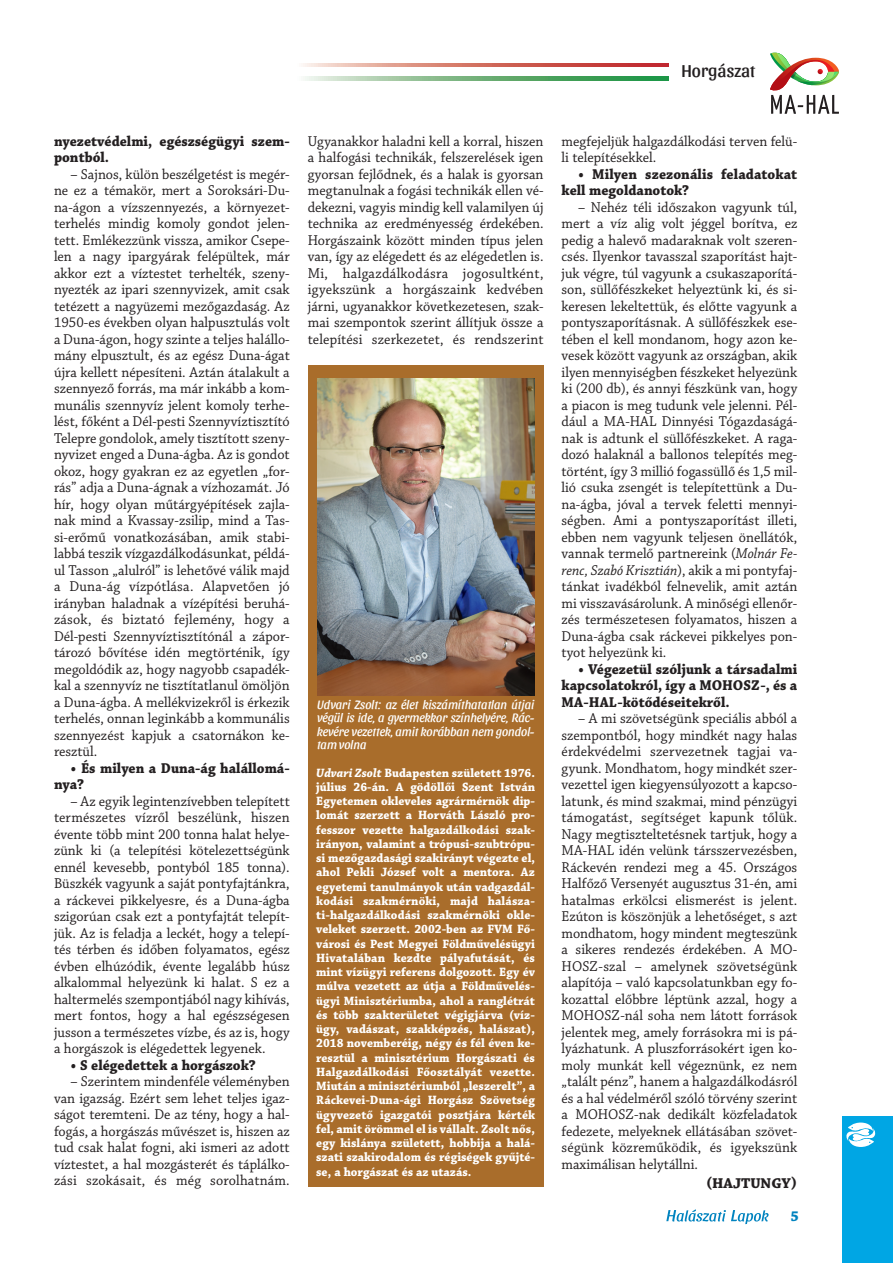
<style>
.page{position:relative;width:893px;height:1263px;background:#fff}
.page>*{position:absolute;margin:0;border:0;box-sizing:border-box;transform-origin:0 0}
.rovatcím{font:18px "Sansita";color:#231f20}
.Kenyér{font:15px/16.5px "Chaparral Pro";color:#231f20;text-align:justify;scale:.95 1}
.Kenyér-2{font:700 15px/16.5px "Chaparral Pro";color:#231f20;scale:.95 1}
.Aláírás{font:700 15px "Chaparral Pro";color:#231f20}
.t1{font:700 15px "Chaparral Pro";color:#0083bf}
.keretes_kenyer{font:700 12.75px/14.2px "Chaparral Pro";color:#fff;text-align:justify;scale:.95 1}
.keretes_képalá{font:italic 12.75px/13.5px "Sansita";color:#fff;text-align:justify;scale:.95 1}
.s1{font-style:italic}
</style>
<div class="page">
<svg style="left:303px;top:63px;width:366px;height:4px"></svg>
<svg style="left:305px;top:77px;width:364px;height:3px"></svg>
<svg style="left:770px;top:53px;width:69px;height:61px"></svg>
<svg style="left:666px;top:1209px;width:103px;height:15px"></svg>
<div style="left:843px;top:1116px;width:50px;height:147px;background:#00a6e4"></div>
<svg style="left:846px;top:1122px;width:29px;height:25px"></svg>
<div style="left:308px;top:366px;width:235px;height:821px;background:#a96d2b"></div>
<img style="left:317px;top:379px;width:217px;height:317px">
<p class="rovatcím" style="left:682px;top:60px;width:75px">Horgászat</p>
<p class="Kenyér-2" style="left:54px;top:133px;width:250px">nyezetvédelmi, egészségügyi szem&shy;pontból.</p>
<p class="Kenyér" style="left:54px;top:166px;width:250px;text-indent:17px">– Sajnos, külön beszélgetést is megér&shy;ne ez a témakör, mert a Soroksári-Du&shy;na-ágon a vízszennyezés, a környezet&shy;terhelés mindig komoly gondot jelen&shy;tett. Emlékezzünk vissza, amikor Csepe&shy;len a nagy ipargyárak felépültek, már akkor ezt a víztestet terhelték, szen - nyezték az ipari szennyvizek, amit csak tetézett a nagyüzemi mezőgazdaság. Az 1950-es években olyan halpusztulás volt a Duna-ágon, hogy szinte a teljes halállo&shy;mány elpusztult, és az egész Duna-ágat újra kellett népesíteni. Aztán átalakult a szennyező forrás, ma már inkább a kom&shy;munális szennyvíz jelent komoly terhe&shy;lést, főként a Dél-pesti Szennyvíztisztító Telepre gondolok, amely tisztított szen - nyvizet enged a Duna-ágba. Az is gondot okoz, hogy gyakran ez az egyetlen „for&shy;rás” adja a Duna-ágnak a vízhozamát. Jó hír, hogy olyan műtárgyépítések zajla&shy;nak mind a Kvassay-zsilip, mind a Tas&shy;si-erőmű vonatkozásában, amik stabi&shy;labbá teszik vízgazdálkodásunkat, példá&shy;ul Tasson „alulról” is lehetővé válik majd a Duna-ág vízpótlása. Alapvetően jó irányban haladnak a vízépítési beruhá&shy;zások, és biztató fejlemény, hogy a Dél-pesti Szennyvíztisztítónál a zápor&shy;tározó bővítése idén megtörténik, így megoldódik az, hogy nagyobb csapadék&shy;kal a szennyvíz ne tisztítatlanul ömöljön a Duna-ágba. A mellékvizekről is érkezik terhelés, onnan leginkább a kommunális szennyezést kapjuk a csatornákon ke&shy;resztül.</p>
<p class="Kenyér-2" style="left:54px;top:760px;width:250px;text-indent:17px">• És milyen a Duna-ág halállomá&shy;nya?</p>
<p class="Kenyér" style="left:54px;top:793px;width:250px;text-indent:17px">– Az egyik legintenzívebben telepített természetes vízről beszélünk, hiszen évente több mint 200 tonna halat helye&shy;zünk ki (a telepítési kötelezettségünk ennél kevesebb, pontyból 185 tonna).<br>Büszkék vagyunk a saját pontyfajtánkra, a ráckevei pikkelyesre, és a Duna-ágba szigorúan csak ezt a pontyfajtát telepít&shy;jük. Az is feladja a leckét, hogy a telepí&shy;tés térben és időben folyamatos, egész évben elhúzódik, évente legalább húsz alkalommal helyezünk ki halat. S ez a haltermelés szempontjából nagy kihívás, mert fontos, hogy a hal egészségesen jusson a természetes vízbe, és az is, hogy a horgászok is elégedettek legyenek.</p>
<p class="Kenyér-2" style="left:71px;top:1057px;width:197px">• S elégedettek a horgászok?</p>
<p class="Kenyér" style="left:54px;top:1074px;width:250px;text-indent:17px">– Szerintem mindenféle véleményben van igazság. Ezért sem lehet teljes igaz&shy;ságot teremteni. De az tény, hogy a hal&shy;fogás, a horgászás művészet is, hiszen az tud csak halat fogni, aki ismeri az adott víztestet, a hal mozgásterét és táplálko&shy;zási szokásait, és még sorolhatnám.</p>
<p class="Kenyér" style="left:308px;top:133px;width:250px">Ugyanakkor haladni kell a korral, hiszen a halfogási technikák, felszerelések igen gyorsan fejlődnek, és a halak is gyorsan megtanulnak a fogási technikák ellen vé&shy;dekezni, vagyis mindig kell valamilyen új technika az eredményesség érdekében.<br>Horgászaink között minden típus jelen van, így az elégedett és az elégedetlen is.<br>Mi, halgazdálkodásra jogosultként, igyekszünk a horgászaink kedvében járni, ugyanakkor következetesen, szak&shy;mai szempontok szerint állítjuk össze a telepítési szerkezetet, és rendszerint</p>
<p class="Kenyér" style="left:561px;top:133px;width:250px">megfejeljük halgazdálkodási terven felü&shy;li telepítésekkel.</p>
<p class="Kenyér-2" style="left:561px;top:166px;width:250px;text-indent:17px">• Milyen szezonális feladatokat kell megoldanotok?</p>
<p class="Kenyér" style="left:561px;top:199px;width:250px;text-indent:17px">– Nehéz téli időszakon vagyunk túl, mert a víz alig volt jéggel borítva, ez pedig a halevő madaraknak volt szeren&shy;csés. Ilyenkor tavasszal szaporítást hajt&shy;juk végre, túl vagyunk a csukaszaporítá&shy;son, süllőfészkeket helyeztünk ki, és si&shy;keresen lekeltettük, és előtte vagyunk a pontyszaporításnak. A süllőfészkek ese&shy;tében el kell mondanom, hogy azon ke&shy;vesek között vagyunk az országban, akik ilyen mennyiségben fészkeket helyezünk ki (200 db), és annyi fészkünk van, hogy a piacon is meg tudunk vele jelenni. Pél&shy;dául a MA-HAL Dinnyési Tógazdaságá&shy;nak is adtunk el süllőfészkeket. A raga&shy;dozó halaknál a ballonos telepítés meg&shy;történt, így 3 millió fogassüllő és 1,5 mil&shy;lió csuka zsengét is telepítettünk a Du&shy;na-ágba, jóval a tervek feletti mennyi&shy;ségben. Ami a pontyszaporítást illeti, ebben nem vagyunk teljesen önellátók, vannak termelő partnereink (<span class="s1">Molnár Fe&shy;renc, Szabó Krisztián</span>), akik a mi pontyfaj&shy;tánkat ivadékból felnevelik, amit aztán mi visszavásárolunk. A minőségi ellenőr&shy;zés természetesen folyamatos, hiszen a Duna-ágba csak ráckevei pikkelyes pon&shy;tyot helyezünk ki.</p>
<p class="Kenyér-2" style="left:561px;top:661px;width:250px;text-align:justify;text-indent:17px">• Végezetül szóljunk a társadalmi kapcsolatokról, így a MOHOSZ-, és a MA-HAL-kötődéseitekről.</p>
<p class="Kenyér" style="left:561px;top:711px;width:250px;text-indent:17px">– A mi szövetségünk speciális abból a szempontból, hogy mindkét nagy halas érdekvédelmi szervezetnek tagjai va&shy;gyunk. Mondhatom, hogy mindkét szer&shy;vezettel igen kiegyensúlyozott a kapcso&shy;latunk, és mind szakmai, mind pénzügyi támogatást, segítséget kapunk tőlük.<br>Nagy megtiszteltetésnek tartjuk, hogy a MA-HAL idén velünk társszervezésben, Ráckevén rendezi meg a 45. Országos Halfőző Versenyét augusztus 31-én, ami hatalmas erkölcsi elismerést is jelent.<br>Ezúton is köszönjük a lehetőséget, s azt mondhatom, hogy mindent megteszünk a sikeres rendezés érdekében. A MO-HOSZ-szal – amelynek szövetségünk alapítója – való kapcsolatunkban egy fo&shy;kozattal előbbre léptünk azzal, hogy a MOHOSZ-nál soha nem látott források jelentek meg, amely forrásokra mi is pá&shy;lyázhatunk. A pluszforrásokért igen ko&shy;moly munkát kell végeznünk, ez nem „talált pénz”, hanem a halgazdálkodásról és a hal védelméről szóló törvény szerint a MOHOSZ-nak dedikált közfeladatok fedezete, melyeknek ellátásában szövet&shy;ségünk közreműködik, és igyekszünk maximálisan helytállni.</p>
<p class="Aláírás" style="left:706px;top:1174px;width:93px">(HAJTUNGY)</p>
<p class="keretes_képalá" style="left:317px;top:698px;width:230px">Udvari Zsolt: az élet kiszámíthatatlan útjai végül is ide, a gyermekkor színhelyére, Rác&shy;kevére vezettek, amit korábban nem gondol&shy;tam volna</p>
<p class="keretes_kenyer" style="left:316px;top:766px;width:232px"><span class="s1">Udvari Zsolt</span> Budapesten született 1976. július 26-án. A gödöllői Szent István Egyetemen okleveles agrármérnök dip&shy;lomát szerzett a Horváth László pro&shy;fesszor vezette halgazdálkodási szak&shy;irányon, valamint a trópusi-szubtrópu&shy;si mezőgazdasági szakirányt végezte el, ahol Pekli József volt a mentora. Az egyetemi tanulmányok után vadgazdál&shy;kodási szakmérnöki, majd halásza&shy;ti-halgazdálkodási szakmérnöki okle&shy;veleket szerzett. 2002-ben az FVM Fő&shy;városi és Pest Megyei Földművelésügyi Hivatalában kezdte pályafutását, és mint vízügyi referens dolgozott. Egy év múlva vezetett az útja a Földművelés&shy;ügyi Minisztériumba, ahol a ranglétrát és több szakterületet végigjárva (víz&shy;ügy, vadászat, szakképzés, halászat), 2018 novemberéig, négy és fél éven ke&shy;resztül a minisztérium Horgászati és Halgazdálkodási Főosztályát vezette.<br>Miután a minisztériumból „leszerelt”, a Ráckevei-Duna-ági Horgász Szövetség ügyvezető igazgatói posztjára kérték fel, amit örömmel el is vállalt. Zsolt nős, egy kislánya született, hobbija a halá&shy;szati szakirodalom és régiségek gyűjté&shy;se, a horgászat és az utazás.</p>
<p class="t1" style="left:790px;top:1207px;width:10px">5</p>
</div>
